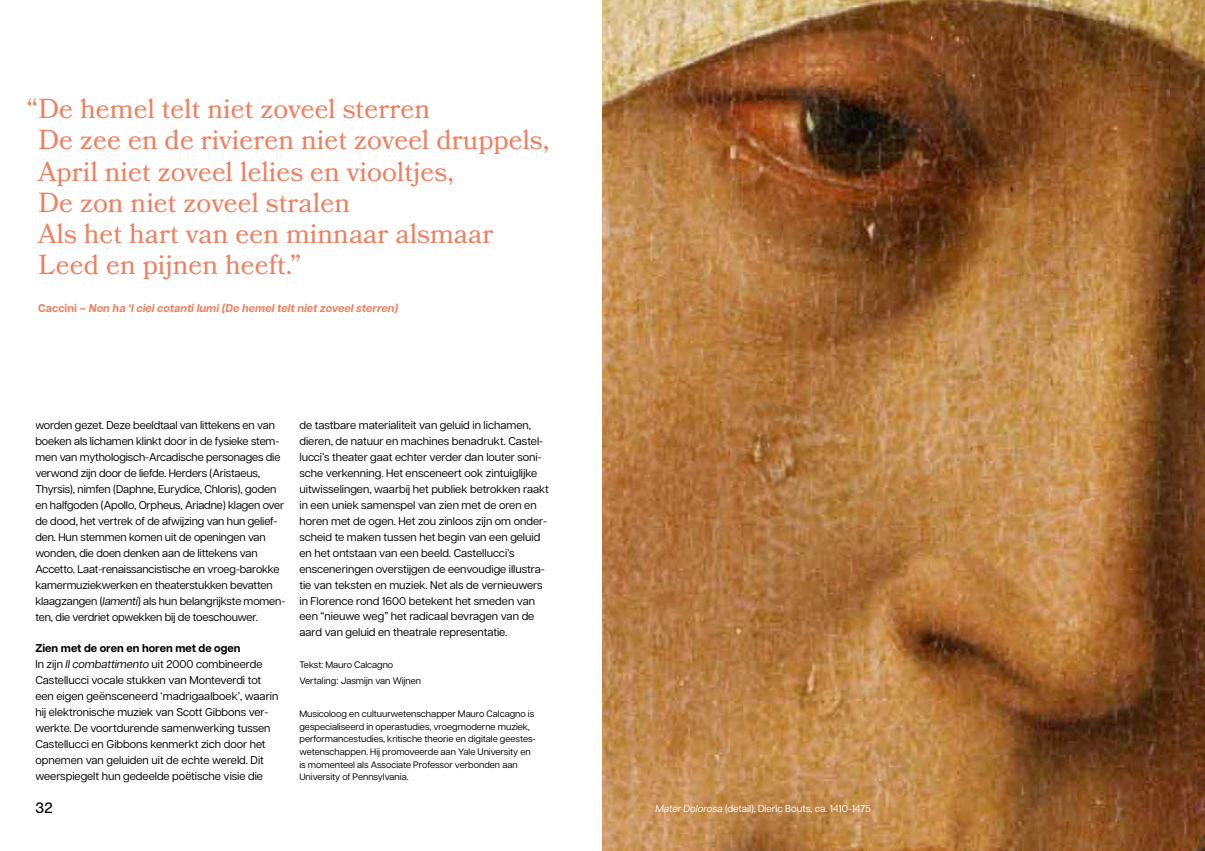
<style>
.page{position:relative;width:1205px;height:851px;background:#fff}
.page>*{position:absolute;margin:0;border:0;box-sizing:border-box;transform-origin:0 0}
.t1{font:27.5px/31.2px "Bookmania";color:#ef8161}
.t2{font:500 15px "Articulat CF";color:#000}
.t3{font:11.25px/16px "Articulat CF";letter-spacing:-.005em;color:#000}
.t4{font:italic 700 11.25px "Articulat CF";color:#ef8161}
.t5{font:10px "Articulat CF";color:#fff}
.t6{font:9.38px/12.6px "Articulat CF";color:#000}
.s1{font-style:normal}
.s2{font-style:italic}
.s3{font-weight:700}
</style>
<div class="page">
<img style="left:602px;top:0;width:603px;height:850px">
<h1 class="t1" style="left:38px;top:93px;width:512px;text-indent:-12px">“De hemel telt niet zoveel sterren<br>De zee en de rivieren niet zoveel druppels, April niet zoveel lelies en viooltjes,<br>De zon niet zoveel stralen<br>Als het hart van een minnaar alsmaar Leed en pijnen heeft.”</h1>
<p class="t4" style="left:38px;top:299px;width:362px"><span class="s1">Caccini</span> – Non ha ‘l ciel cotanti lumi (De hemel telt niet zoveel sterren)</p>
<p class="t3" style="left:35px;top:416px;width:251px">worden gezet. Deze beeldtaal van littekens en van boeken als lichamen klinkt door in de fysieke stem&shy;men van mythologisch-Arcadische personages die verwond zijn door de liefde. Herders (Aristaeus, Thyrsis), nimfen (Daphne, Eurydice, Chloris), goden en halfgoden (Apollo, Orpheus, Ariadne) klagen over de dood, het vertrek of de afwijzing van hun gelief&shy;den. Hun stemmen komen uit de openingen van wonden, die doen denken aan de littekens van Accetto. Laat-renaissancistische en vroeg-barokke kamermuziekwerken en theaterstukken bevatten klaagzangen (<span class="s2">lamenti</span>) als hun belangrijkste momen&shy;ten, die verdriet opwekken bij de toeschouwer.</p>
<p class="t3" style="left:35px;top:639px;width:244px"><span class="s3">Zien met de oren en horen met de ogen<br></span>In zijn <span class="s2">Il combattimento</span> uit 2000 combineerde Castellucci vocale stukken van Monteverdi tot een eigen geënsceneerd ‘madrigaalboek’, waarin hij elektronische muziek van Scott Gibbons ver&shy;werkte. De voortdurende samenwerking tussen Castellucci en Gibbons kenmerkt zich door het opnemen van geluiden uit de echte wereld. Dit weerspiegelt hun gedeelde poëtische visie die</p>
<p class="t3" style="left:299px;top:416px;width:251px">de tastbare materialiteit van geluid in lichamen, dieren, de natuur en machines benadrukt. Castel&shy;lucci’s theater gaat echter verder dan louter soni&shy;sche verkenning. Het ensceneert ook zintuiglijke uitwisselingen, waarbij het publiek betrokken raakt in een uniek samenspel van zien met de oren en horen met de ogen. Het zou zinloos zijn om onder&shy;scheid te maken tussen het begin van een geluid en het ontstaan van een beeld. Castellucci’s ensceneringen overstijgen de eenvoudige illustra&shy;tie van teksten en muziek. Net als de vernieuwers in Florence rond 1600 betekent het smeden van een “nieuwe weg” het radicaal bevragen van de aard van geluid en theatrale representatie.</p>
<p class="t6" style="left:299px;top:656px;width:123px;line-height:16px">Tekst: Mauro Calcagno<br>Vertaling: Jasmijn van Wijnen</p>
<p class="t6" style="left:299px;top:706px;width:237px">Musicoloog en cultuurwetenschapper Mauro Calcagno is gespecialiseerd in operastudies, vroegmoderne muziek, performancestudies, kritische theorie en digitale geestes&shy;wetenschappen. Hij promoveerde aan Yale University en is momenteel als Associate Professor verbonden aan University of Pennsylvania.</p>
<h2 class="t2" style="left:35px;top:796px;width:19px">32</h2>
<p class="t5" style="left:656px;top:801px;width:217px"><span class="s2">Mater Dolorosa</span> (detail), Dieric Bouts, ca. 1410-1475</p>
</div>
